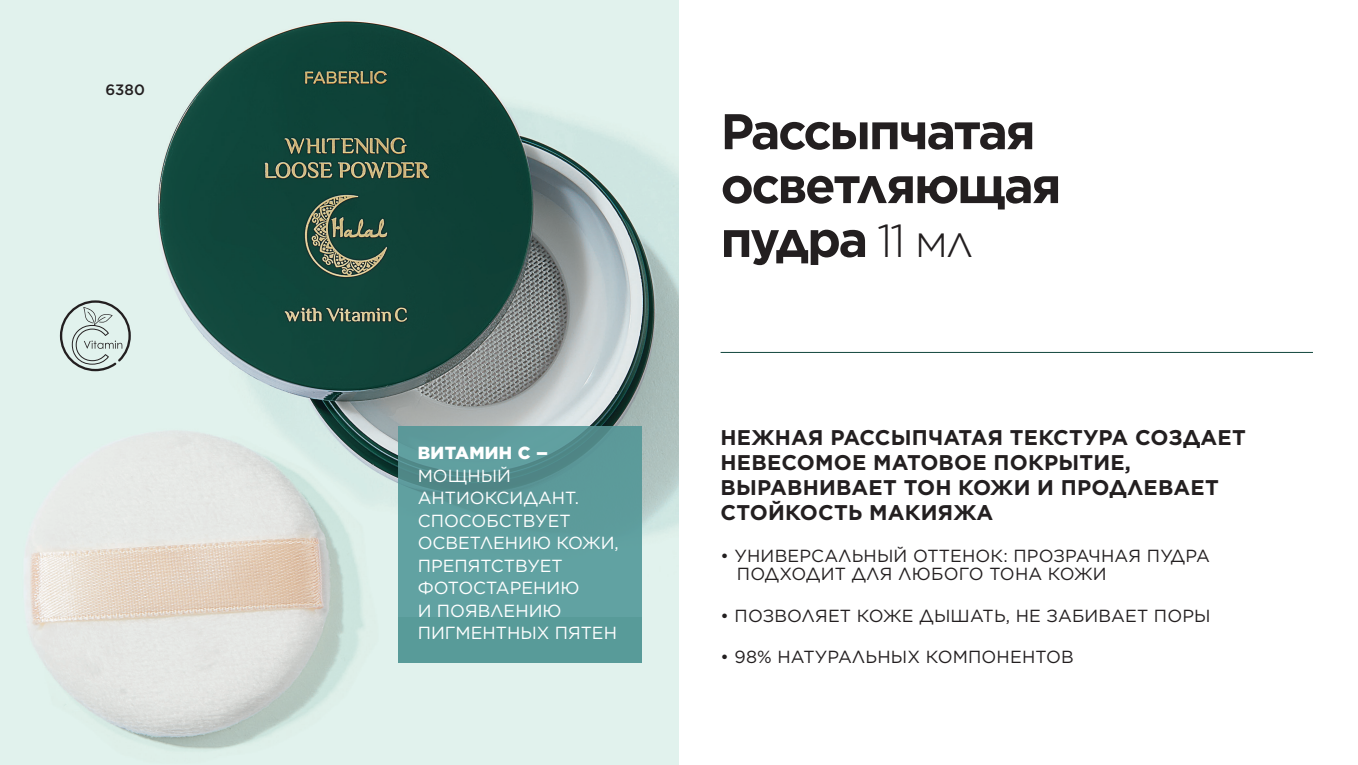
<style>
.page{position:relative;width:1358px;height:765px;background:#fff}
.page>*{position:absolute;margin:0;border:0;box-sizing:border-box;transform-origin:0 0}
.Название{font:700 50px/53.9px "Gotham";letter-spacing:-.05em;color:#231f20}
.t1{font:700 21.25px/25px "Gotham";letter-spacing:.01em;color:#231f20}
.t2{font:17.5px/18.8px "Gotham";letter-spacing:.01em;color:#231f20}
.t3{font:17.5px/22.5px "Gotham";color:#fff}
.Название-2{font:500 15px "Gotham";color:#231f20}
.s1{font-weight:900}
.s2{font-weight:300;font-size:46.25px}
</style>
<div class="page">
<img style="left:0;top:0;width:679px;height:765px">
<hr style="left:720px;top:352px;width:592px;height:1px;background:#10463c">
<svg style="left:398px;top:426px;width:243px;height:237px;background:#5c9c9b"></svg>
<svg style="left:60px;top:300px;width:71px;height:71px;background:#c2cfcb"></svg>
<p class="Название-2" style="left:105px;top:80px;width:41px">6380</p>
<p class="t3" style="left:417px;top:441px;width:203px"><span class="s1">ВИТАМИН С –<br></span>МОЩНЫЙ<br>АНТИОКСИДАНТ.<br>СПОСОБСТВУЕТ<br>ОСВЕТЛЕНИЮ КОЖИ,<br>ПРЕПЯТСТВУЕТ<br>ФОТОСТАРЕНИЮ<br>И ПОЯВЛЕНИЮ<br>ПИГМЕНТНЫХ ПЯТЕН</p>
<p class="Название" style="left:720px;top:104px;width:342px">Рассыпчатая осветляющая пудра <span class="s2">11 мл</span></p>
<p class="t1" style="left:720px;top:425px;width:526px">НЕЖНАЯ РАССЫПЧАТАЯ ТЕКСТУРА СОЗДАЕТ<br>НЕВЕСОМОЕ МАТОВОЕ ПОКРЫТИЕ,<br>ВЫРАВНИВАЕТ ТОН КОЖИ И ПРОДЛЕВАЕТ<br>СТОЙКОСТЬ МАКИЯЖА</p>
<p class="t2" style="left:736px;top:546px;width:474px;text-indent:-16px">• УНИВЕРСАЛЬНЫЙ ОТТЕНОК: ПРОЗРАЧНАЯ ПУДРА<br>ПОДХОДИТ ДЛЯ ЛЮБОГО ТОНА КОЖИ</p>
<p class="t2" style="left:720px;top:606px;width:491px">• ПОЗВОЛЯЕТ КОЖЕ ДЫШАТЬ, НЕ ЗАБИВАЕТ ПОРЫ</p>
<p class="t2" style="left:720px;top:647px;width:354px">• 98% НАТУРАЛЬНЫХ КОМПОНЕНТОВ</p>
</div>
